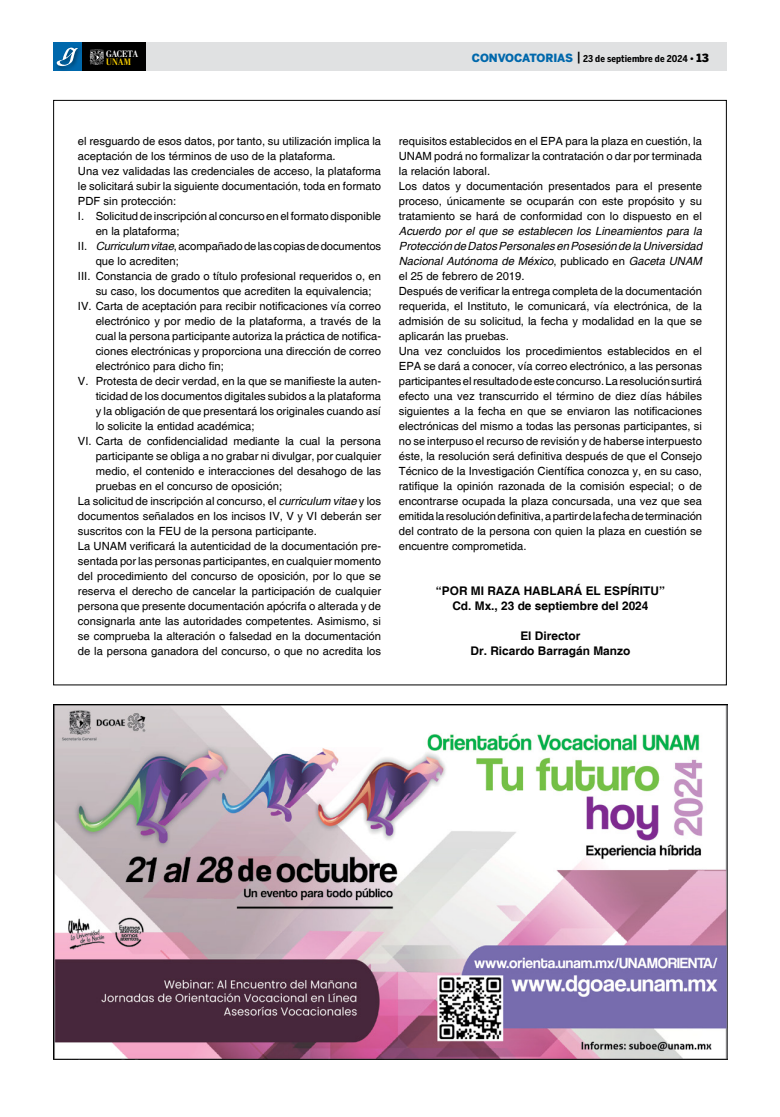
<style>
.page{position:relative;width:780px;height:1117px;background:#fff}
.page>*{position:absolute;margin:0;border:0;box-sizing:border-box;transform-origin:0 0}
.t1{font:700 11.88px/15px "Helvetica";color:#000;text-align:center}
.t2{font:11.25px/15px "Helvetica";color:#000}
.t3{font:700 9.38px "Benton Sans Cond";letter-spacing:.01em;color:#000}
.t4{font:700 9.25px "Stilson";letter-spacing:.01em;color:#fff}
.t5{font:700 9.25px "Stilson";color:#ffd400}
.s1{font-family:"Benton Sans";font-weight:900;font-size:11.25px;color:#0068ac}
.s2{font-weight:500;font-size:12.5px}
.s3{font-family:"Benton Sans";font-weight:900}
.s4{font-family:"Benton Sans";font-weight:900;font-size:11.25px}
.s5{font-style:italic}
</style>
<div class="page">
<div style="left:53px;top:43px;width:673px;height:28px;background:#e0e1e2"></div>
<div style="left:53px;top:43px;width:92px;height:28px;background:#000"></div>
<div style="left:53px;top:43px;width:28px;height:28px;background:#0068ac"></div>
<svg style="left:90px;top:49px;width:14px;height:16px"></svg>
<div style="left:55px;top:46px;width:28px;height:25px;background:#000;opacity:.45"></div>
<svg style="left:56px;top:47px;width:22px;height:19px"></svg>
<img style="left:53px;top:704px;width:674px;height:355px">
<p class="t4" style="left:106px;top:48px;width:33px">GACETA</p>
<p class="t5" style="left:106px;top:56px;width:26px">UNAM</p>
<p class="t3" style="left:472px;top:53px;width:239px"><span class="s1">CONVOCATORIAS</span> <span class="s2">|</span> 23 de septiembre de 2024 <span class="s3">•</span> <span class="s4">13</span></p>
<p class="t2" style="left:78px;top:134px;width:304px">el resguardo de esos datos, por tanto, su utilización implica la</p>
<p class="t2" style="left:78px;top:149px;width:259px">aceptación de los términos de uso de la plataforma.</p>
<p class="t2" style="left:78px;top:164px;width:304px">Una vez validadas las credenciales de acceso, la plataforma</p>
<p class="t2" style="left:78px;top:179px;width:304px">le solicitará subir la siguiente documentación, toda en formato</p>
<p class="t2" style="left:78px;top:194px;width:100px">PDF sin protección:</p>
<p class="t2" style="left:78px;top:209px;width:304px">I. Solicitud de inscripción al concurso en el formato disponible</p>
<p class="t2" style="left:96px;top:224px;width:85px">en la plataforma;</p>
<p class="t2" style="left:78px;top:239px;width:305px">II. <span class="s5">Curriculum vitae</span>, acompañado de las copias de documentos</p>
<p class="t2" style="left:96px;top:254px;width:85px">que lo acrediten;</p>
<p class="t2" style="left:78px;top:269px;width:304px">III. Constancia de grado o título profesional requeridos o, en</p>
<p class="t2" style="left:96px;top:284px;width:277px">su caso, los documentos que acrediten la equivalencia;</p>
<p class="t2" style="left:78px;top:299px;width:304px">IV. Carta de aceptación para recibir notificaciones vía correo</p>
<p class="t2" style="left:96px;top:314px;width:287px">electrónico y por medio de la plataforma, a través de la</p>
<p class="t2" style="left:96px;top:329px;width:287px">cual la persona participante autoriza la práctica de notifica-</p>
<p class="t2" style="left:96px;top:344px;width:287px">ciones electrónicas y proporciona una dirección de correo</p>
<p class="t2" style="left:96px;top:359px;width:130px">electrónico para dicho fin;</p>
<p class="t2" style="left:78px;top:374px;width:304px">V. Protesta de decir verdad, en la que se manifieste la auten-</p>
<p class="t2" style="left:96px;top:389px;width:287px">ticidad de los documentos digitales subidos a la plataforma</p>
<p class="t2" style="left:96px;top:404px;width:287px">y la obligación de que presentará los originales cuando así</p>
<p class="t2" style="left:96px;top:419px;width:160px">lo solicite la entidad académica;</p>
<p class="t2" style="left:78px;top:434px;width:304px">VI. Carta de confidencialidad mediante la cual la persona</p>
<p class="t2" style="left:96px;top:449px;width:287px">participante se obliga a no grabar ni divulgar, por cualquier</p>
<p class="t2" style="left:96px;top:464px;width:287px">medio, el contenido e interacciones del desahogo de las</p>
<p class="t2" style="left:96px;top:479px;width:188px">pruebas en el concurso de oposición;</p>
<p class="t2" style="left:78px;top:494px;width:304px">La solicitud de inscripción al concurso, el <span class="s5">curriculum vitae</span> y los</p>
<p class="t2" style="left:78px;top:509px;width:304px">documentos señalados en los incisos IV, V y VI deberán ser</p>
<p class="t2" style="left:78px;top:524px;width:240px">suscritos con la FEU de la persona participante.</p>
<p class="t2" style="left:78px;top:539px;width:304px">La UNAM verificará la autenticidad de la documentación pre-</p>
<p class="t2" style="left:78px;top:554px;width:304px">sentada por las personas participantes, en cualquier momento</p>
<p class="t2" style="left:78px;top:569px;width:304px">del procedimiento del concurso de oposición, por lo que se</p>
<p class="t2" style="left:78px;top:584px;width:304px">reserva el derecho de cancelar la participación de cualquier</p>
<p class="t2" style="left:78px;top:599px;width:304px">persona que presente documentación apócrifa o alterada y de</p>
<p class="t2" style="left:78px;top:614px;width:304px">consignarla ante las autoridades competentes. Asimismo, si</p>
<p class="t2" style="left:78px;top:629px;width:304px">se comprueba la alteración o falsedad en la documentación</p>
<p class="t2" style="left:78px;top:644px;width:304px">de la persona ganadora del concurso, o que no acredita los</p>
<p class="t2" style="left:399px;top:134px;width:304px">requisitos establecidos en el EPA para la plaza en cuestión, la UNAM podrá no formalizar la contratación o dar por terminada la relación laboral.<br>Los datos y documentación presentados para el presente proceso, únicamente se ocuparán con este propósito y su tratamiento se hará de conformidad con lo dispuesto en el</p>
<p class="t2" style="left:399px;top:224px;width:305px"><span class="s5">Acuerdo por el que se establecen los Lineamientos para la Protección de Datos Personales en Posesión de la Universidad Nacional Autónoma de México</span>, publicado en <span class="s5">Gaceta UNAM </span>el 25 de febrero de 2019.<br>Después de verificar la entrega completa de la documentación requerida, el Instituto, le comunicará, vía electrónica, de la admisión de su solicitud, la fecha y modalidad en la que se aplicarán las pruebas.<br>Una vez concluidos los procedimientos establecidos en el EPA se dará a conocer, vía correo electrónico, a las personas participantes el resultado de este concurso. La resolución surtirá efecto una vez transcurrido el término de diez días hábiles siguientes a la fecha en que se enviaron las notificaciones electrónicas del mismo a todas las personas participantes, si no se interpuso el recurso de revisión y de haberse interpuesto éste, la resolución será definitiva después de que el Consejo Técnico de la Investigación Científica conozca y, en su caso, ratifique la opinión razonada de la comisión especial; o de encontrarse ocupada la plaza concursada, una vez que sea emitida la resolución definitiva, a partir de la fecha de terminación del contrato de la persona con quien la plaza en cuestión se encuentre comprometida.</p>
<p class="t1" style="left:436px;top:584px;width:230px">“POR MI RAZA HABLARÁ EL ESPÍRITU”<br>Cd. Mx., 23 de septiembre del 2024</p>
<p class="t1" style="left:470px;top:629px;width:161px">El Director<br>Dr. Ricardo Barragán Manzo</p>
</div>
